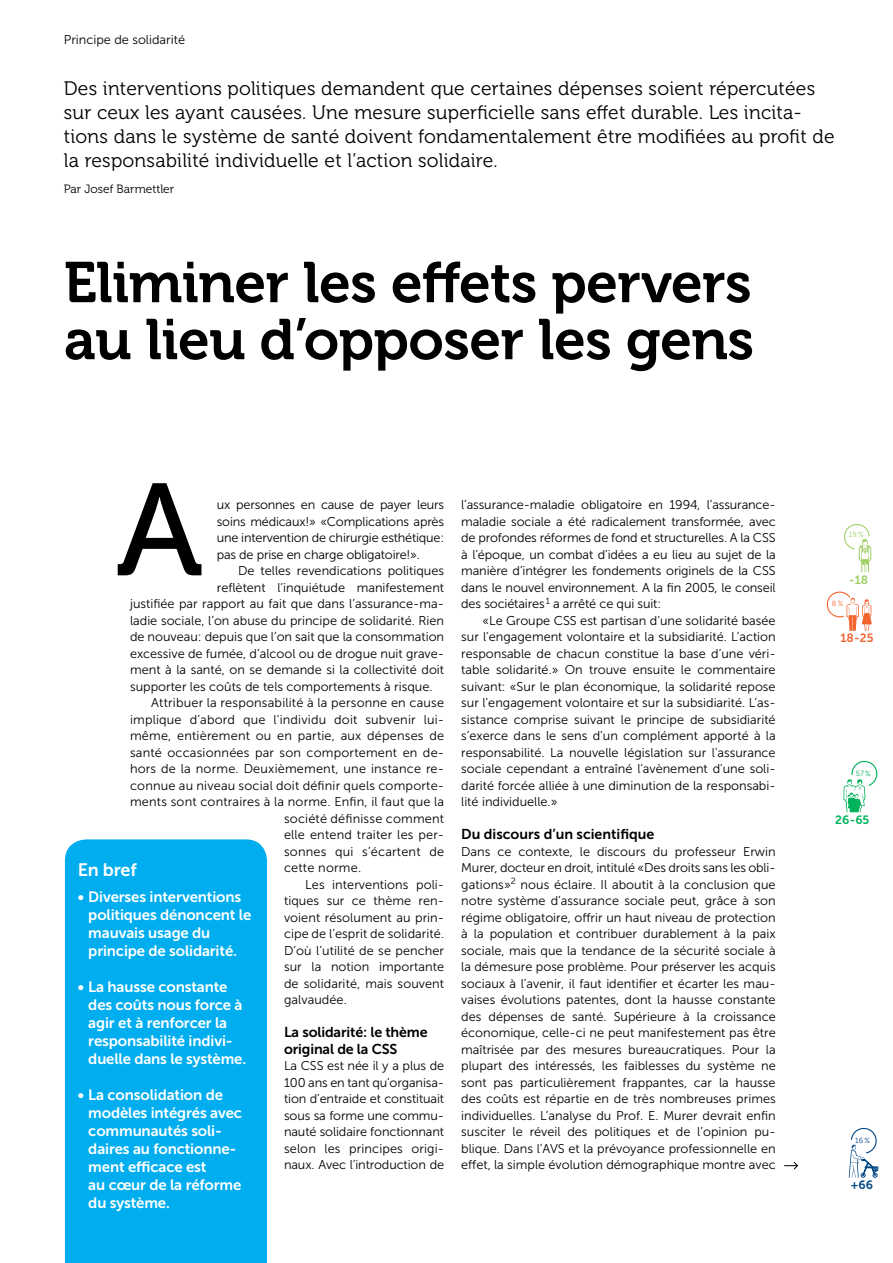
<style>
.page{position:relative;width:893px;height:1263px;background:#fff}
.page>*{position:absolute;margin:0;border:0;box-sizing:border-box;transform-origin:0 0}
.t1{font:130.5px "Museo 500";color:#000}
.t2{font:57px/57px "Museo 700";letter-spacing:-.01em;color:#000}
.t3{font:19.5px/24px "Museo 300";letter-spacing:.01em;color:#000}
.t4{font:18px "Museo Sans 700";letter-spacing:-.01em;color:#fff}
.t5{font:15px/18px "Museo Sans 700";letter-spacing:-.01em;color:#fff}
.t6{font:14.25px/16.5px "Museo Sans 700";letter-spacing:-.01em;color:#000}
.t7{font:12.75px/16.5px "Museo Sans 300";color:#000;text-align:justify}
.t8{font:12px "Museo 300";color:#000}
.t9{font:12px "Museo Sans 700";color:#f26531}
.t10{font:12px "Museo Sans 700";color:#00b25a}
.t11{font:12px "Museo Sans 700";color:#a0cf67}
.t12{font:12px "Museo Sans 700";color:#004785}
.t13{font:7.5px "Museo Sans 300";color:#a0cf67}
.t14{font:7.5px "Museo Sans 300";color:#00b25a}
.t15{font:7.5px "Museo Sans 300";color:#004785}
.t16{font:7.5px "Museo Sans 300";color:#f26531}
</style>
<div class="page">
<svg style="left:844px;top:524px;width:27px;height:48px"></svg>
<svg style="left:826px;top:591px;width:46px;height:40px"></svg>
<svg style="left:843px;top:760px;width:35px;height:52px"></svg>
<svg style="left:849px;top:1127px;width:29px;height:50px"></svg>
<div style="left:65px;top:839px;width:202px;height:424px;background:#00aeef"></div>
<svg style="left:784px;top:1162px;width:14px;height:8px"></svg>
<p class="t7" style="left:64px;top:31px;width:123px">Principe de solidarité</p>
<p class="t3" style="left:64px;top:77px;width:772px">Des interventions politiques demandent que certaines dépenses soient répercutées sur ceux les ayant causées. Une mesure superficielle sans effet durable. Les incita&shy;tions dans le système de santé doivent fondamentalement être modifiées au profit de la responsabilité individuelle et l’action solidaire.</p>
<p class="t8" style="left:64px;top:182px;width:112px">Par Josef Barmettler</p>
<h2 class="t2" style="left:64px;top:255px;width:692px">Eliminer les effets pervers au lieu d’opposer les gens</h2>
<h1 class="t1" style="left:116px;top:459px;width:88px">A</h1>
<p class="t7" style="left:217px;top:497px;width:229px">ux personnes en cause de payer leurs soins médicaux!» «Complications après une intervention de chirurgie esthétique: pas de prise en charge obligatoire!».</p>
<p class="t7" style="left:238px;top:563px;width:208px">De telles revendications politiques</p>
<p class="t7" style="left:217px;top:579px;width:229px">reflètent l’inquiétude manifestement</p>
<p class="t7" style="left:130px;top:596px;width:316px">justifiée par rapport au fait que dans l’assurance-ma-</p>
<p class="t7" style="left:130px;top:612px;width:316px">ladie sociale, l’on abuse du principe de solidarité. Rien</p>
<p class="t7" style="left:130px;top:629px;width:316px">de nouveau: depuis que l’on sait que la consommation</p>
<p class="t7" style="left:130px;top:645px;width:316px">excessive de fumée, d’alcool ou de drogue nuit grave-</p>
<p class="t7" style="left:130px;top:662px;width:316px">ment à la santé, on se demande si la collectivité doit</p>
<p class="t7" style="left:130px;top:678px;width:304px">supporter les coûts de tels comportements à risque.</p>
<p class="t7" style="left:151px;top:695px;width:294px">Attribuer la responsabilité à la personne en cause</p>
<p class="t7" style="left:130px;top:711px;width:316px">implique d’abord que l’individu doit subvenir lui-</p>
<p class="t7" style="left:130px;top:728px;width:316px">même, entièrement ou en partie, aux dépenses de</p>
<p class="t7" style="left:130px;top:744px;width:316px">santé occasionnées par son comportement en de-</p>
<p class="t7" style="left:130px;top:761px;width:316px">hors de la norme. Deuxièmement, une instance re-</p>
<p class="t7" style="left:130px;top:777px;width:316px">connue au niveau social doit définir quels comporte-</p>
<p class="t7" style="left:130px;top:794px;width:316px">ments sont contraires à la norme. Enfin, il faut que la</p>
<p class="t7" style="left:284px;top:810px;width:162px">société définisse comment</p>
<p class="t7" style="left:284px;top:827px;width:162px">elle entend traiter les per-</p>
<p class="t7" style="left:284px;top:843px;width:162px">sonnes qui s’écartent de</p>
<p class="t7" style="left:284px;top:860px;width:79px">cette norme.</p>
<p class="t7" style="left:305px;top:876px;width:140px">Les interventions poli-</p>
<p class="t7" style="left:284px;top:893px;width:162px">tiques sur ce thème ren-</p>
<p class="t7" style="left:284px;top:909px;width:162px">voient résolument au prin-</p>
<p class="t7" style="left:284px;top:926px;width:162px">cipe de l’esprit de solidarité.</p>
<p class="t7" style="left:284px;top:942px;width:162px">D’où l’utilité de se pencher</p>
<p class="t7" style="left:284px;top:959px;width:162px">sur la notion importante</p>
<p class="t7" style="left:284px;top:975px;width:162px">de solidarité, mais souvent</p>
<p class="t7" style="left:284px;top:992px;width:64px">galvaudée.</p>
<p class="t6" style="left:284px;top:1024px;width:145px">La solidarité: le thème original de la CSS</p>
<p class="t7" style="left:284px;top:1058px;width:162px">La CSS est née il y a plus de 100 ans en tant qu’organisa&shy;tion d’entraide et constituait sous sa forme une commu&shy;nauté solidaire fonctionnant selon les principes origi&shy;naux. Avec l’introduction de</p>
<h3 class="t4" style="left:78px;top:860px;width:60px">En bref</h3>
<p class="t5" style="left:88px;top:887px;width:164px;text-indent:-11px">• Diverses interventions politiques dénoncent le mauvais usage du principe de solidarité.</p>
<p class="t5" style="left:88px;top:977px;width:159px;text-indent:-11px">• La hausse constante des coûts nous force à agir et à renforcer la responsabilité indivi&shy;duelle dans le système.</p>
<p class="t5" style="left:88px;top:1085px;width:155px;text-indent:-11px">• La consolidation de modèles intégrés avec communautés soli&shy;daires au fonctionne&shy;ment efficace est<br>au cœur de la réforme du système.</p>
<p class="t7" style="left:461px;top:497px;width:316px">l’assurance-maladie obligatoire en 1994, l’assurance&shy;maladie sociale a été radicalement transformée, avec de profondes réformes de fond et structurelles. A la CSS à l’époque, un combat d’idées a eu lieu au sujet de la manière d’intégrer les fondements originels de la CSS dans le nouvel environnement. A la fin 2005, le conseil des sociétaires <sup>1</sup> a arrêté ce qui suit:</p>
<p class="t7" style="left:461px;top:612px;width:316px;text-indent:21px">«Le Groupe CSS est partisan d’une solidarité basée sur l’engagement volontaire et la subsidiarité. L’action responsable de chacun constitue la base d’une véri&shy;table solidarité.» On trouve ensuite le commentaire suivant: «Sur le plan économique, la solidarité repose sur l’engagement volontaire et sur la subsidiarité. L’as&shy;sistance comprise suivant le principe de subsidiarité s’exerce dans le sens d’un complément apporté à la responsabilité. La nouvelle législation sur l'assurance sociale cependant a entraîné l'avènement d'une soli&shy;darité forcée alliée à une diminution de la responsabi&shy;lité individuelle.»</p>
<p class="t6" style="left:461px;top:826px;width:195px">Du discours d’un scientifique</p>
<p class="t7" style="left:461px;top:843px;width:316px">Dans ce contexte, le discours du professeur Erwin Murer, docteur en droit, intitulé «Des droits sans les obli&shy;gations»<sup>2</sup> nous éclaire. Il aboutit à la conclusion que notre système d’assurance sociale peut, grâce à son régime obligatoire, offrir un haut niveau de protection à la population et contribuer durablement à la paix sociale, mais que la tendance de la sécurité sociale à la démesure pose problème. Pour préserver les acquis sociaux à l’avenir, il faut identifier et écarter les mau&shy;vaises évolutions patentes, dont la hausse constante des dépenses de santé. Supérieure à la croissance économique, celle-ci ne peut manifestement pas être maîtrisée par des mesures bureaucratiques. Pour la plupart des intéressés, les faiblesses du système ne sont pas particulièrement frappantes, car la hausse des coûts est répartie en de très nombreuses primes individuelles. L’analyse du Prof. E. Murer devrait enfin susciter le réveil des politiques et de l’opinion pu&shy;blique. Dans l’AVS et la prévoyance professionnelle en effet, la simple évolution démographique montre avec</p>
<p class="t13" style="left:849px;top:530px;width:16px">19%</p>
<p class="t11" style="left:849px;top:573px;width:20px">-18</p>
<p class="t16" style="left:832px;top:600px;width:13px">8%</p>
<p class="t9" style="left:840px;top:631px;width:35px">18 - 25</p>
<p class="t14" style="left:856px;top:769px;width:16px">57%</p>
<p class="t10" style="left:835px;top:813px;width:36px">26 - 65</p>
<p class="t15" style="left:855px;top:1136px;width:16px">16%</p>
<p class="t12" style="left:851px;top:1178px;width:24px">+66</p>
</div>
